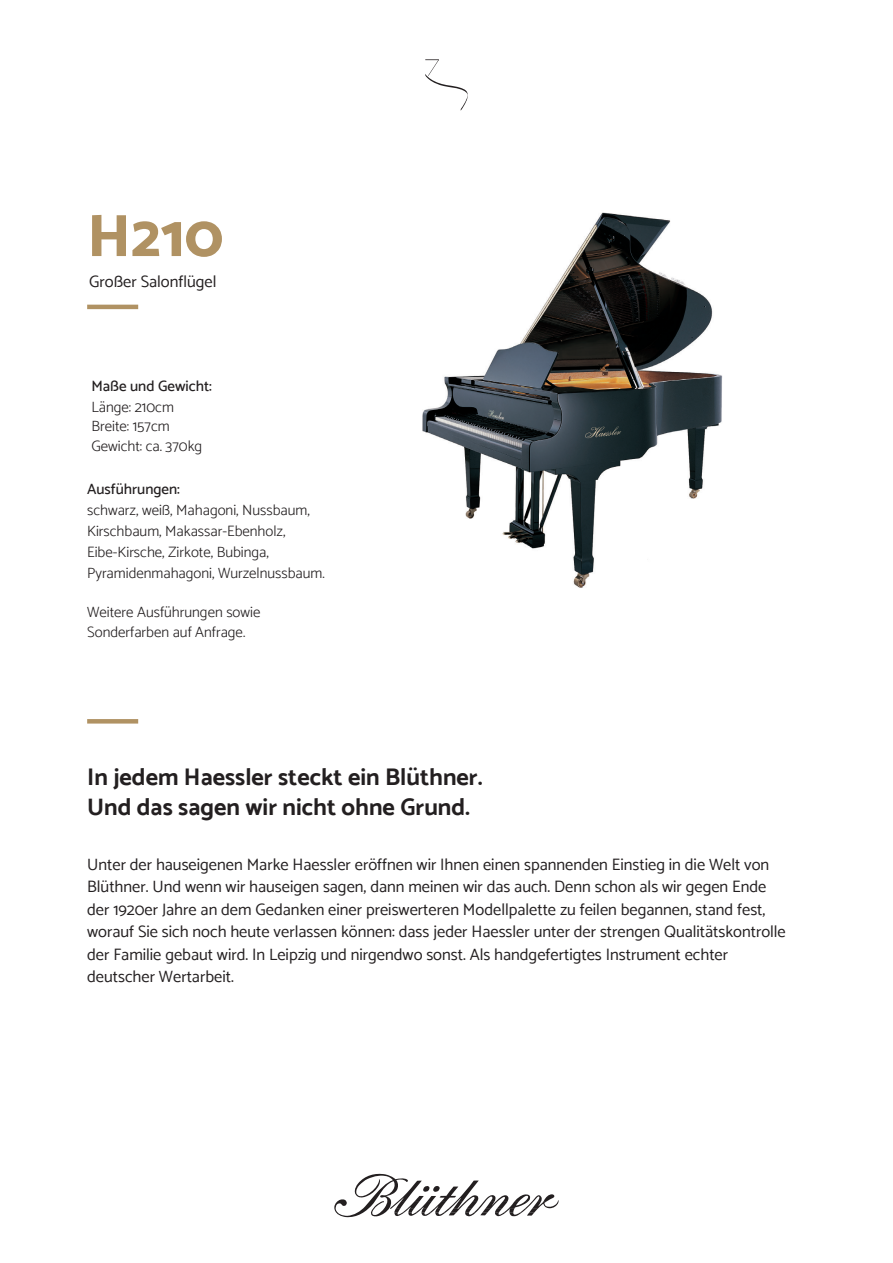
<style>
.page{position:relative;width:893px;height:1263px;background:#fff}
.page>*{position:absolute;margin:0;border:0;box-sizing:border-box;transform-origin:0 0}
.t1{font:800 60px "Catamaran";color:#b09263}
.t2{font:700 24px "Catamaran";color:#231f20}
.t3{font:16.5px "Catamaran";color:#231f20}
.t4{font:300 15px "Catamaran";color:#231f20}
.t5{font:500 15px "Catamaran";color:#231f20}
</style>
<div class="page">
<svg style="left:425px;top:59px;width:43px;height:52px"></svg>
<svg style="left:334px;top:1174px;width:225px;height:43px"></svg>
<hr style="left:87px;top:305px;width:51px;height:4px;background:#b09263">
<img style="left:422px;top:212px;width:301px;height:376px">
<hr style="left:87px;top:719px;width:51px;height:4px;background:#b09263">
<p class="t1" style="left:87px;top:200px;width:138px">H210</p>
<p class="t3" style="left:89px;top:272px;width:129px">Großer Salonflügel</p>
<p class="t5" style="left:91px;top:377px;width:122px">Maße und Gewicht:</p>
<p class="t4" style="left:91px;top:398px;width:84px">Länge: 210cm</p>
<p class="t4" style="left:91px;top:417px;width:80px">Breite: 157cm</p>
<p class="t4" style="left:91px;top:437px;width:112px">Gewicht: ca. 370kg</p>
<p class="t5" style="left:87px;top:480px;width:94px">Ausführungen:</p>
<p class="t4" style="left:87px;top:501px;width:224px">schwarz, weiß, Mahagoni, Nussbaum,</p>
<p class="t4" style="left:87px;top:522px;width:200px">Kirschbaum, Makassar-Ebenholz,</p>
<p class="t4" style="left:87px;top:543px;width:183px">Eibe-Kirsche, Zirkote, Bubinga,</p>
<p class="t4" style="left:87px;top:564px;width:239px">Pyramidenmahagoni, Wurzelnussbaum.</p>
<p class="t4" style="left:87px;top:603px;width:175px">Weitere Ausführungen sowie</p>
<p class="t4" style="left:87px;top:623px;width:160px">Sonderfarben auf Anfrage.</p>
<p class="t2" style="left:87px;top:762px;width:397px">In jedem Haessler steckt ein Blüthner.</p>
<p class="t2" style="left:87px;top:792px;width:384px">Und das sagen wir nicht ohne Grund.</p>
<p class="t3" style="left:87px;top:854px;width:684px">Unter der hauseigenen Marke Haessler eröffnen wir Ihnen einen spannenden Einstieg in die Welt von</p>
<p class="t3" style="left:87px;top:877px;width:681px">Blüthner. Und wenn wir hauseigen sagen, dann meinen wir das auch. Denn schon als wir gegen Ende</p>
<p class="t3" style="left:87px;top:899px;width:680px">der 1920er Jahre an dem Gedanken einer preiswerteren Modellpalette zu feilen begannen, stand fest,</p>
<p class="t3" style="left:87px;top:922px;width:700px">worauf Sie sich noch heute verlassen können: dass jeder Haessler unter der strengen Qualitätskontrolle</p>
<p class="t3" style="left:87px;top:944px;width:643px">der Familie gebaut wird. In Leipzig und nirgendwo sonst. Als handgefertigtes Instrument echter</p>
<p class="t3" style="left:87px;top:967px;width:148px">deutscher Wertarbeit.</p>
</div>
